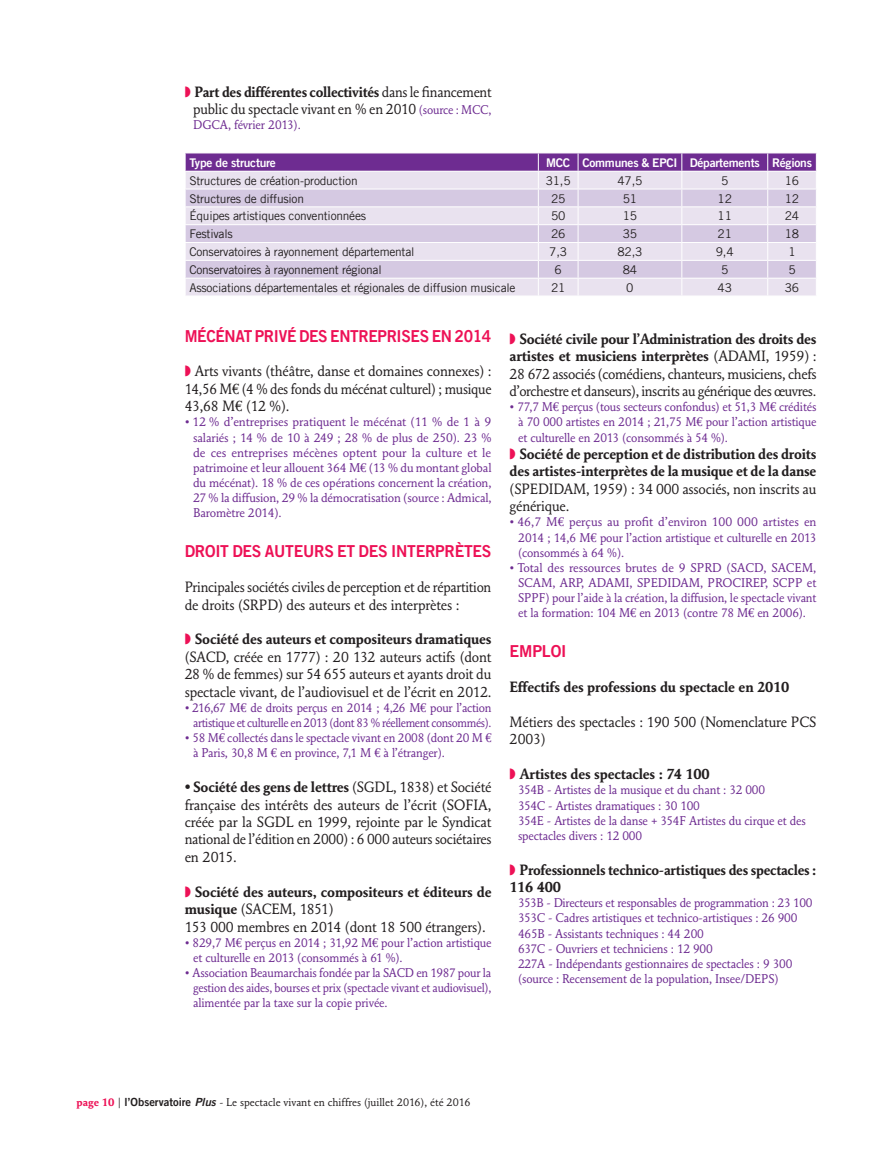
<style>
.page{position:relative;width:893px;height:1149px;background:#fff}
.page>*{position:absolute;margin:0;border:0;box-sizing:border-box;transform-origin:0 0}
.t1{font:16.5px "Trade Gothic Bold Two";letter-spacing:-.015em;color:#ed1156;scale:.94 1}
.t2{font:16.5px "Trade Gothic Bold Two";letter-spacing:-.015em;color:#ed1156;scale:.95 1}
.t3{font:16.5px "Trade Gothic Bold Two";letter-spacing:-.015em;color:#ed1156}
.t4{font:15px/17.4px "Maxime";letter-spacing:-.015em;color:#231f20;text-align:justify}
.t5{font:15px/17.4px "Maxime";letter-spacing:-.015em;color:#231f20;text-align:center;scale:.95 1}
.t6{font:700 15px/17.4px "Maxime";letter-spacing:-.01em;color:#231f20;scale:.96 1}
.t7{font:700 15px "Maxime";letter-spacing:-.01em;color:#231f20}
.t8{font:700 15px/17.4px "Maxime";letter-spacing:-.01em;color:#231f20;scale:.95 1}
.t9{font:12.75px/15.1px "Maxime";letter-spacing:-.01em;color:#6e2c91;text-align:justify}
.t10{font:12.75px/15.1px "Maxime";letter-spacing:-.03em;color:#6e2c91;text-align:right;scale:.96 1}
.t11{font:12px "Trade Gothic";letter-spacing:-.02em;color:#231f20}
.t12{font:12px "Trade Gothic Bold Two";letter-spacing:-.02em;color:#fff}
.t13{font:11.25px "Maxime";color:#231f20}
.s1{color:#ed1156}
.s2{font-weight:700}
.s3{font-size:12.75px;color:#6e2c91}
.s4{font-family:"Euro Serif"}
.s5{font-weight:700;color:#ed1156}
.s6{font-family:"Trade Gothic Bold Two"}
.s7{font-family:"Trade Gothic Bold Two";font-style:italic}
</style>
<div class="page">
<svg style="left:185px;top:153px;width:632px;height:142px;background:#d4c4e0"></svg>
<p class="t5" style="left:185px;top:84px;width:325px"><span class="s1">◗</span> <span class="s2">Part des différentes collectivités</span> dans le financement public du spectacle vivant en % en 2010 <span class="s3">(source : MCC,</span></p>
<p class="t9" style="left:193px;top:118px;width:109px">DGCA, février 2013).</p>
<p class="t12" style="left:189px;top:155px;width:88px">Type de structure</p>
<p class="t12" style="left:546px;top:155px;width:267px">MCC Communes &amp; EPCI Départements Régions</p>
<p class="t11" style="left:189px;top:173px;width:170px">Structures de création-production</p>
<p class="t11" style="left:546px;top:173px;width:26px">31,5</p>
<p class="t11" style="left:617px;top:173px;width:26px">47,5</p>
<p class="t11" style="left:721px;top:173px;width:9px">5</p>
<p class="t11" style="left:785px;top:173px;width:16px">16</p>
<p class="t11" style="left:189px;top:191px;width:116px">Structures de diffusion</p>
<p class="t11" style="left:551px;top:191px;width:16px">25</p>
<p class="t11" style="left:623px;top:191px;width:16px">51</p>
<p class="t11" style="left:718px;top:191px;width:16px">12</p>
<p class="t11" style="left:785px;top:191px;width:16px">12</p>
<p class="t11" style="left:189px;top:209px;width:178px">Équipes artistiques conventionnées</p>
<p class="t11" style="left:551px;top:209px;width:16px">50</p>
<p class="t11" style="left:623px;top:209px;width:16px">15</p>
<p class="t11" style="left:718px;top:209px;width:16px">11</p>
<p class="t11" style="left:785px;top:209px;width:16px">24</p>
<p class="t11" style="left:189px;top:227px;width:45px">Festivals</p>
<p class="t11" style="left:551px;top:227px;width:16px">26</p>
<p class="t11" style="left:623px;top:227px;width:16px">35</p>
<p class="t11" style="left:718px;top:227px;width:16px">21</p>
<p class="t11" style="left:785px;top:227px;width:16px">18</p>
<p class="t11" style="left:189px;top:244px;width:227px">Conservatoires à rayonnement départemental</p>
<p class="t11" style="left:549px;top:244px;width:19px">7,3</p>
<p class="t11" style="left:617px;top:244px;width:26px">82,3</p>
<p class="t11" style="left:716px;top:244px;width:19px">9,4</p>
<p class="t11" style="left:788px;top:244px;width:9px">1</p>
<p class="t11" style="left:189px;top:262px;width:194px">Conservatoires à rayonnement régional</p>
<p class="t11" style="left:555px;top:262px;width:9px">6</p>
<p class="t11" style="left:623px;top:262px;width:16px">84</p>
<p class="t11" style="left:721px;top:262px;width:9px">5</p>
<p class="t11" style="left:788px;top:262px;width:9px">5</p>
<p class="t11" style="left:189px;top:280px;width:328px">Associations départementales et régionales de diffusion musicale</p>
<p class="t11" style="left:551px;top:280px;width:16px">21</p>
<p class="t11" style="left:626px;top:280px;width:9px">0</p>
<p class="t11" style="left:718px;top:280px;width:16px">43</p>
<p class="t11" style="left:785px;top:280px;width:16px">36</p>
<p class="t1" style="left:185px;top:325px;width:328px">MÉCÉNAT PRIVÉ DES ENTREPRISES EN 2014</p>
<p class="t4" style="left:185px;top:364px;width:308px"><span class="s1">◗</span> Arts vivants (théâtre, danse et domaines connexes) :<br>14,56 M<span class="s4">€</span> (4 % des fonds du mécénat culturel) ; musique 43,68 M<span class="s4">€</span> (12 %).</p>
<p class="t9" style="left:193px;top:415px;width:300px;text-indent:-9px">• 12 % d’entreprises pratiquent le mécénat (11 % de 1 à 9 salariés ; 14 % de 10 à 249 ; 28 % de plus de 250). 23 % de ces entreprises mé cè nes optent pour la culture et le patrimoine et leur allouent 364 M<span class="s4">€</span> (13 % du montant global du mécénat). 18 % de ces opérations concernent la création, 27 % la diffusion, 29 % la démocratisation (source : Admical, Baromètre 2014).</p>
<p class="t2" style="left:185px;top:541px;width:324px">DROIT DES AUTEURS ET DES INTERPRÈTES</p>
<p class="t5" style="left:185px;top:579px;width:324px;text-align:left">Principales sociétés civiles de perception et de répartition de droits (SRPD) des auteurs et des interprètes :</p>
<p class="t4" style="left:185px;top:632px;width:308px"><span class="s1">◗</span> <span class="s2">Société des auteurs et compositeurs dramatiques </span>(SACD, créée en 1777) : 20 132 auteurs actifs (dont 28 % de femmes) sur 54 655 auteurs et ayants droit du spectacle vivant, de l’audiovisuel et de l’écrit en 2012.</p>
<p class="t10" style="left:185px;top:701px;width:321px">• 216,67 M<span class="s4">€</span> de droits perçus en 2014 ; 4,26 M<span class="s4">€</span> pour l’action artistique et culturelle en 2013 (dont 83 % réellement consommés).</p>
<p class="t9" style="left:193px;top:731px;width:300px;text-indent:-9px">• 58 M<span class="s4">€</span> collectés dans le spectacle vivant en 2008 (dont 20 M <span class="s4">€ </span>à Paris, 30,8 M <span class="s4">€</span> en province, 7,1 M <span class="s4">€</span> à l’étranger).</p>
<p class="t4" style="left:185px;top:779px;width:308px"><span class="s2">• Société des gens de lettres</span> (SGDL, 1838) et Société française des intérêts des auteurs de l’écrit (SOFIA, créée par la SGDL en 1999, rejointe par le Syndicat national de l’édition en 2000) : 6 000 auteurs sociétaires en 2015.</p>
<p class="t4" style="left:185px;top:884px;width:308px;text-align:left"><span class="s1">◗</span> <span class="s2">Société des auteurs, compositeurs et éditeurs de musique</span> (SACEM, 1851)<br>153 000 membres en 2014 (dont 18 500 étrangers).</p>
<p class="t9" style="left:193px;top:935px;width:300px;text-indent:-9px">• 829,7 M<span class="s4">€</span> perçus en 2014 ; 31,92 M<span class="s4">€</span> pour l’action artistique et culturelle en 2013 (consommés à 61 %).</p>
<p class="t9" style="left:193px;top:966px;width:300px;text-indent:-9px">• Association Beaumarchais fondée par la SACD en 1987 pour la gestion des aides, bourses et prix (spectacle vivant et audiovisuel), alimentée par la taxe sur la copie privée.</p>
<p class="t4" style="left:510px;top:331px;width:309px"><span class="s1">◗</span> <span class="s2">Société civile pour l’Administration des droits des artistes et musiciens interprètes</span> (ADAMI, 1959) :<br>28 672 associés (comédiens, chanteurs, musiciens, chefs d’orchestre et danseurs), inscrits au générique des œuvres.</p>
<p class="t9" style="left:518px;top:400px;width:300px;text-indent:-9px">• 77,7 M<span class="s4">€</span> perçus (tous secteurs confondus) et 51,3 M<span class="s4">€</span> crédités à 70 000 artistes en 2014 ; 21,75 M<span class="s4">€</span> pour l’action artistique et culturelle en 2013 (consommés à 54 %).</p>
<p class="t6" style="left:510px;top:446px;width:321px"><span class="s1">◗</span> Société de perception et de distribution des droits des artistes-interprètes de la musique et de la danse</p>
<p class="t4" style="left:510px;top:481px;width:308px">(SPEDIDAM, 1959) : 34 000 associés, non inscrits au générique.</p>
<p class="t9" style="left:518px;top:515px;width:300px;text-indent:-9px">• 46,7 M<span class="s4">€</span> perçus au profit d’environ 100 000 artistes en 2014 ; 14,6 M<span class="s4">€</span> pour l’action artistique et culturelle en 2013 (consommés à 64 %).</p>
<p class="t9" style="left:518px;top:561px;width:300px;text-indent:-9px">• Total des ressources brutes de 9 SPRD (SACD, SACEM, SCAM, ARP, ADAMI, SPEDIDAM, PROCIREP, SCPP et SPPF) pour l’aide à la création, la diffusion, le spectacle vivant et la formation: 104 M<span class="s4">€</span> en 2013 (contre 78 M<span class="s4">€</span> en 2006).</p>
<p class="t3" style="left:510px;top:641px;width:58px">EMPLOI</p>
<p class="t7" style="left:510px;top:681px;width:281px">Effectifs des professions du spectacle en 2010</p>
<p class="t4" style="left:510px;top:714px;width:308px">Métiers des spectacles : 190 500 (Nomenclature PCS<br>2003)</p>
<p class="t7" style="left:510px;top:768px;width:201px"><span class="s1">◗</span> Artistes des spectacles : 74 100</p>
<p class="t9" style="left:518px;top:783px;width:289px;text-align:left">354B - Artistes de la musique et du chant : 32 000<br>354C - Artistes dramatiques : 30 100<br>354E - Artistes de la danse + 354F Artistes du cirque et des spectacles divers : 12 000</p>
<p class="t8" style="left:510px;top:861px;width:324px"><span class="s1">◗</span> Professionnels technico-artistiques des spectacles :<br>116 400</p>
<p class="t9" style="left:518px;top:896px;width:296px;text-align:left">353B - Directeurs et responsables de programmation : 23 100<br>353C - Cadres artistiques et technico-artistiques : 26 900<br>465B - Assistants techniques : 44 200<br>637C - Ouvriers et techniciens : 12 900<br>227A - Indé pendants gestionnaires de spectacles : 9 300 (source : Recensement de la population, Insee/DEPS)</p>
<p class="t13" style="left:77px;top:1097px;width:395px"><span class="s5">page 10</span> | <span class="s6">l’Observatoire</span> <span class="s7">Plus</span> - Le spectacle vivant en chiffres (juillet 2016), été 2016</p>
</div>
